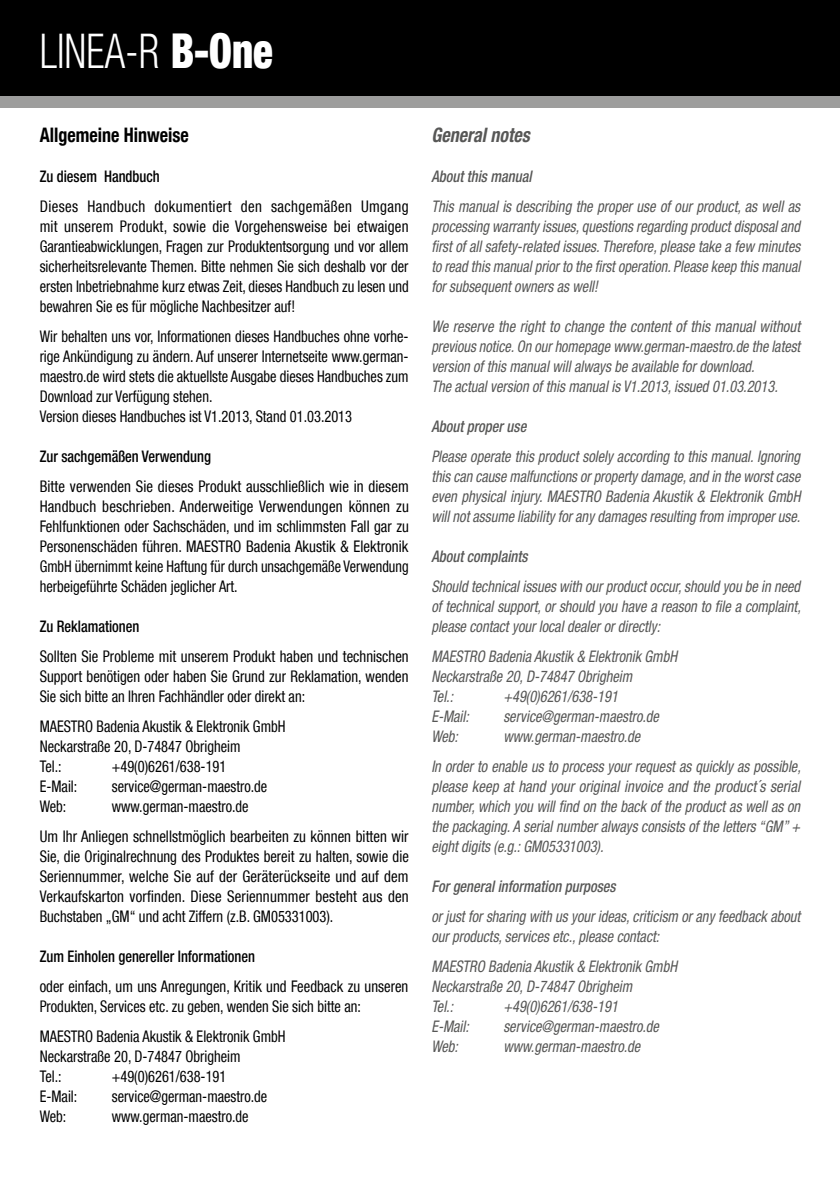
<style>
.page{position:relative;width:840px;height:1191px;background:#fff}
.page>*{position:absolute;margin:0;border:0;box-sizing:border-box;transform-origin:0 0}
.t1{font:300 condensed 48px "Helvetica Neue LT Com";color:#fff;scale:.85 1}
.t2{font:700 condensed 20px "Helvetica Neue LT Com";color:#000;scale:.9 1}
.t3{font:italic 700 condensed 20px "Helvetica Neue LT Com";color:#575756;scale:.9 1}
.t4{font:italic condensed 16px/20px "Helvetica Neue LT Com";color:#575756;scale:.9 1}
.t5{font:condensed 16px/20px "Helvetica Neue LT Com";color:#000;text-align:justify;scale:.93 1}
.t6{font:condensed 16px/20px "Helvetica Neue LT Com";color:#000;scale:.9 1}
.t7{font:condensed 16px/20px "Helvetica Neue LT Com";color:#000;text-align:justify;scale:.91 1}
.t8{font:italic condensed 16px/20px "Helvetica Neue LT Com";color:#575756;text-align:justify;scale:.91 1}
.t9{font:italic condensed 16px/20px "Helvetica Neue LT Com";color:#575756;scale:.92 1}
.t10{font:italic condensed 16px/20px "Helvetica Neue LT Com";color:#575756;text-align:justify;scale:.93 1}
.t11{font:condensed 16px/20px "Helvetica Neue LT Com";color:#000;text-align:justify;scale:.92 1}
.t12{font:500 condensed 16px "Helvetica Neue LT Com";color:#000;scale:.9 1}
.t13{font:italic 500 condensed 16px "Helvetica Neue LT Com";color:#575756;scale:.9 1}
.s1{font-weight:900}
</style>
<div class="page">
<div style="left:0;top:0;width:839px;height:96px;background:#000"></div>
<div style="left:0;top:96px;width:839px;height:12px;background:#9d9d9c"></div>
<h1 class="t1" style="left:40px;top:23px;width:276px">LINEA-R <span class="s1">B-One</span></h1>
<p class="t2" style="left:40px;top:123px;width:167px">Allgemeine Hinweise</p>
<p class="t12" style="left:40px;top:167px;width:135px">Zu diesem Handbuch</p>
<p class="t5" style="left:40px;top:196px;width:398px">Dieses Handbuch dokumentiert den sachgemäßen Umgang mit unserem Produkt, sowie die Vorgehensweise bei etwaigen Garantieabwicklungen, Fragen zur Produktentsorgung und vor allem sicherheitsrelevante Themen. Bitte nehmen Sie sich deshalb vor der ersten Inbetriebnahme kurz etwas Zeit, dieses Handbuch zu lesen und bewahren Sie es für mögliche Nachbesitzer auf!</p>
<p class="t6" style="left:40px;top:326px;width:411px">Wir behalten uns vor, Informationen dieses Handbuches ohne vorhe&shy;rige Ankündigung zu ändern. Auf unserer Internetseite www.german&shy;maestro.de wird stets die aktuellste Ausgabe dieses Handbuches zum Download zur Verfügung stehen.<br>Version dieses Handbuches ist V1.2013, Stand 01.03.2013</p>
<p class="t12" style="left:40px;top:447px;width:192px">Zur sachgemäßen Verwendung</p>
<p class="t5" style="left:40px;top:476px;width:398px">Bitte verwenden Sie dieses Produkt ausschließlich wie in diesem Handbuch beschrieben. Anderweitige Verwendungen können zu Fehlfunktionen oder Sachschäden, und im schlimmsten Fall gar zu Personenschäden führen. MAESTRO Badenia Akustik &amp; Elektronik GmbH übernimmt keine Haftung für durch unsachgemäße Verwendung herbeigeführte Schäden jeglicher Art.</p>
<p class="t12" style="left:40px;top:617px;width:112px">Zu Reklamationen</p>
<p class="t11" style="left:40px;top:646px;width:402px">Sollten Sie Probleme mit unserem Produkt haben und technischen Support benötigen oder haben Sie Grund zur Reklamation, wenden Sie sich bitte an Ihren Fachhändler oder direkt an:</p>
<p class="t6" style="left:40px;top:716px;width:274px">MAESTRO Badenia Akustik &amp; Elektronik GmbH<br>Neckarstraße 20, D-74847 Obrigheim<br>Tel.:</p>
<p class="t6" style="left:112px;top:756px;width:129px">+49(0)6261/638-191</p>
<p class="t6" style="left:40px;top:776px;width:43px">E-Mail:</p>
<p class="t6" style="left:112px;top:776px;width:174px">service@german-maestro.de</p>
<p class="t6" style="left:40px;top:796px;width:31px">Web:</p>
<p class="t6" style="left:40px;top:791px;width:411px;line-height:30px;text-indent:72px">www.german-maestro.de<br>Um Ihr Anliegen schnellstmöglich bearbeiten zu können bitten wir</p>
<p class="t7" style="left:40px;top:846px;width:407px">Sie, die Originalrechnung des Produktes bereit zu halten, sowie die Seriennummer, welche Sie auf der Geräterückseite und auf dem Verkaufskarton vorfinden. Diese Seriennummer besteht aus den Buchstaben „GM“ und acht Ziffern (z.B. GM05331003).</p>
<p class="t12" style="left:40px;top:947px;width:241px">Zum Einholen genereller Informationen</p>
<p class="t7" style="left:40px;top:976px;width:406px">oder einfach, um uns Anregungen, Kritik und Feedback zu unseren<br>Produkten, Services etc. zu geben, wenden Sie sich bitte an:</p>
<p class="t6" style="left:40px;top:1026px;width:274px">MAESTRO Badenia Akustik &amp; Elektronik GmbH<br>Neckarstraße 20, D-74847 Obrigheim<br>Tel.:</p>
<p class="t6" style="left:112px;top:1066px;width:129px">+49(0)6261/638-191</p>
<p class="t6" style="left:40px;top:1086px;width:43px">E-Mail:</p>
<p class="t6" style="left:112px;top:1086px;width:174px">service@german-maestro.de</p>
<p class="t6" style="left:40px;top:1106px;width:31px">Web:</p>
<p class="t6" style="left:112px;top:1106px;width:153px">www.german-maestro.de</p>
<p class="t3" style="left:431px;top:123px;width:111px">General notes</p>
<p class="t13" style="left:431px;top:167px;width:113px">About this manual</p>
<p class="t8" style="left:431px;top:196px;width:406px">This manual is describing the proper use of our product, as well as processing warranty issues, questions regarding product disposal and first of all safety-related issues. Therefore, please take a few minutes to read this manual prior to the first operation. Please keep this manual for subsequent owners as well!</p>
<p class="t9" style="left:431px;top:316px;width:402px">We reserve the right to change the content of this manual without previous notice. On our homepage www.german-maestro.de the latest version of this manual will always be available for download.<br>The actual version of this manual is V1.2013, issued 01.03.2013.</p>
<p class="t13" style="left:431px;top:417px;width:107px">About proper use</p>
<p class="t4" style="left:431px;top:446px;width:411px;text-align:justify">Please operate this product solely according to this manual. Ignoring this can cause malfunctions or property damage, and in the worst case even physical injury. MAESTRO Badenia Akustik &amp; Elektronik GmbH will not assume liability for any damages resulting from improper use.</p>
<p class="t13" style="left:431px;top:547px;width:108px">About complaints</p>
<p class="t4" style="left:431px;top:576px;width:412px;text-align:justify">Should technical issues with our product occur, should you be in need of technical support, or should you have a reason to file a complaint, please contact your local dealer or directly:</p>
<p class="t4" style="left:431px;top:646px;width:274px">MAESTRO Badenia Akustik &amp; Elektronik GmbH<br>Neckarstraße 20, D-74847 Obrigheim<br>Tel.:</p>
<p class="t4" style="left:503px;top:686px;width:129px">+49(0)6261/638-191</p>
<p class="t4" style="left:431px;top:706px;width:43px">E-Mail:</p>
<p class="t4" style="left:503px;top:706px;width:174px">service@german-maestro.de</p>
<p class="t4" style="left:431px;top:726px;width:31px">Web:</p>
<p class="t4" style="left:431px;top:721px;width:412px;line-height:30px;text-indent:72px">www.german-maestro.de<br>In order to enable us to process your request as quickly as possible,</p>
<p class="t10" style="left:431px;top:776px;width:398px">please keep at hand your original invoice and the product´s serial number, which you will find on the back of the product as well as on the packaging. A serial number always consists of the letters “GM” + eight digits (e.g.: GM05331003).</p>
<p class="t13" style="left:431px;top:877px;width:206px">For general information purposes</p>
<p class="t4" style="left:431px;top:906px;width:411px">or just for sharing with us your ideas, criticism or any feedback about our products, services etc., please contact:</p>
<p class="t4" style="left:431px;top:956px;width:274px">MAESTRO Badenia Akustik &amp; Elektronik GmbH<br>Neckarstraße 20, D-74847 Obrigheim<br>Tel.:</p>
<p class="t4" style="left:503px;top:996px;width:129px">+49(0)6261/638-191</p>
<p class="t4" style="left:431px;top:1016px;width:43px">E-Mail:</p>
<p class="t4" style="left:503px;top:1016px;width:174px">service@german-maestro.de</p>
<p class="t4" style="left:431px;top:1036px;width:31px">Web:</p>
<p class="t4" style="left:503px;top:1036px;width:153px">www.german-maestro.de</p>
</div>
